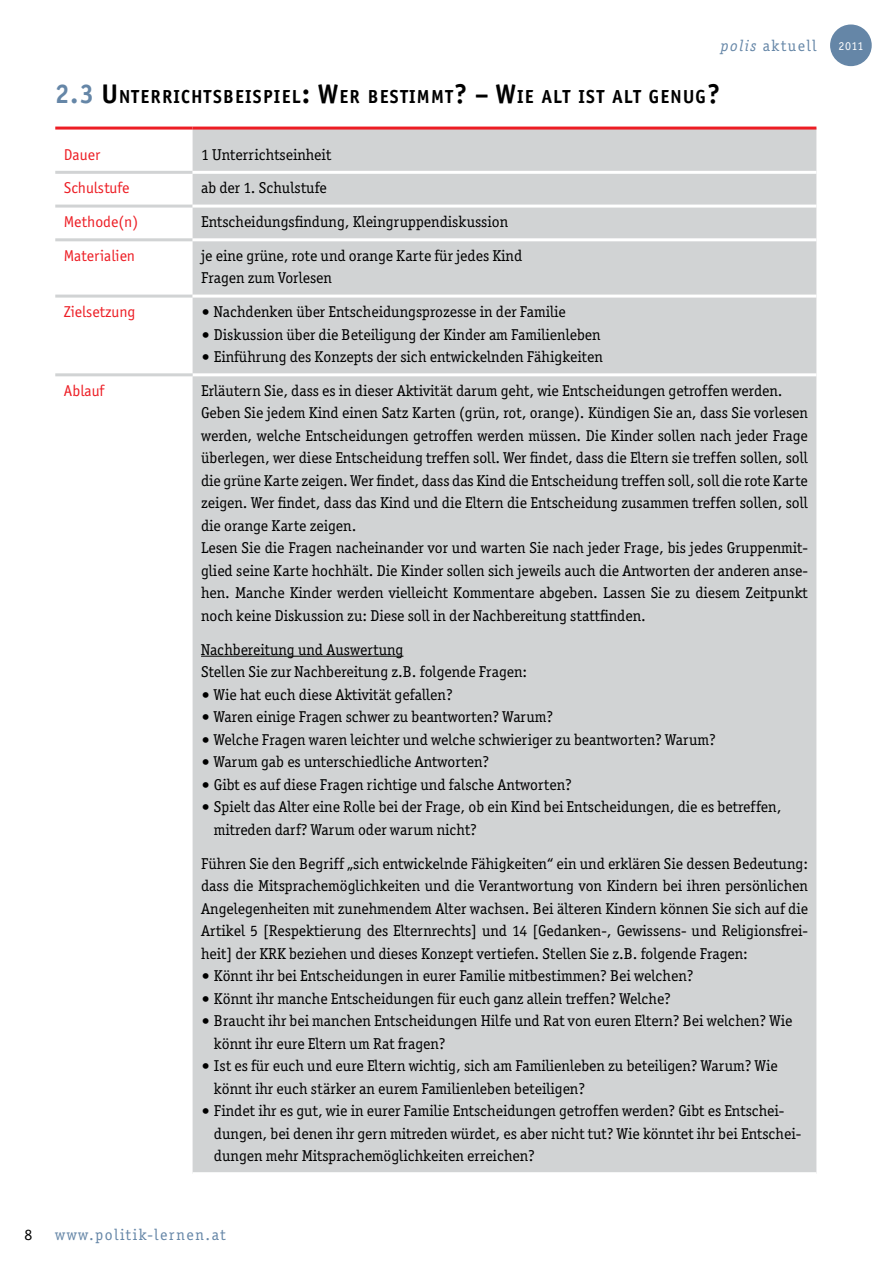
<style>
.page{position:relative;width:893px;height:1263px;background:#fff}
.page>*{position:absolute;margin:0;border:0;box-sizing:border-box;transform-origin:0 0}
.t1{font:700 18.9px "Officina San ITC";letter-spacing:.07em;color:#000}
.t2{font:15.75px/22.5px "Officina Ser ITC";color:#000}
.t3{font:15.75px "Officina San ITC";color:#ed1d24}
.t4{font:15.75px "Officina Ser ITC";letter-spacing:.1em;color:#6586a7}
.t5{font:12px "Officina Ser ITC";color:#fff}
.s1{font-style:italic}
.s2{font-size:27px;color:#6586a7}
.s3{font-size:27px}
.s4{font-family:"MS Reference Sans Serif";font-style:italic}
</style>
<div class="page">
<div style="left:831px;top:25px;width:40px;height:40px;background:#6586a7;border-radius:50%"></div>
<div style="left:830px;top:25px;width:42px;height:41px;border:2px solid #6586a7;border-radius:50%"></div>
<svg style="left:55px;top:130px;width:138px;height:1043px"></svg>
<div style="left:193px;top:130px;width:623px;height:1042px;background:#d1d3d4"></div>
<hr style="left:193px;top:373px;width:623px;height:3px;background:#fff">
<hr style="left:55px;top:373px;width:138px;height:3px;background:#d1d3d4">
<hr style="left:55px;top:205px;width:138px;height:3px;background:#d1d3d4">
<hr style="left:55px;top:238px;width:138px;height:3px;background:#d1d3d4">
<hr style="left:55px;top:295px;width:138px;height:3px;background:#d1d3d4">
<hr style="left:193px;top:205px;width:623px;height:3px;background:#fff">
<hr style="left:193px;top:238px;width:623px;height:3px;background:#fff">
<hr style="left:193px;top:295px;width:623px;height:3px;background:#fff">
<hr style="left:55px;top:127px;width:138px;height:3px;background:#ed1d24">
<hr style="left:193px;top:127px;width:623px;height:3px;background:#ed1d24">
<hr style="left:55px;top:171px;width:138px;height:3px;background:#d1d3d4">
<hr style="left:193px;top:171px;width:623px;height:3px;background:#fff">
<hr style="left:201px;top:656px;width:202px;height:1px;background:#000">
<p class="t4" style="left:721px;top:37px;width:97px"><span class="s1">polis</span> aktuell</p>
<p class="t1" style="left:55px;top:85px;width:666px"><span class="s2">2.3</span> <span class="s3">U</span> NTERRICHTSBEISPIEL<span class="s3">: W</span>ER BESTIMMT<span class="s3">?</span> <span class="s3">–</span> <span class="s3">W</span>IE ALT IST ALT GENUG<span class="s3">?</span></p>
<p class="t3" style="left:64px;top:145px;width:38px">Dauer</p>
<p class="t2" style="left:201px;top:143px;width:132px">1 Unterrichtseinheit</p>
<p class="t3" style="left:64px;top:179px;width:67px">Schulstufe</p>
<p class="t2" style="left:201px;top:177px;width:127px">ab der 1. Schulstufe</p>
<p class="t3" style="left:64px;top:213px;width:76px">Methode(n)</p>
<p class="t2" style="left:201px;top:210px;width:309px">Entscheidungsfindung, Kleingruppendiskussion</p>
<p class="t3" style="left:64px;top:246px;width:73px">Materialien</p>
<p class="t2" style="left:201px;top:244px;width:323px">je eine grüne, rote und orange Karte für jedes Kind<br>Fragen zum Vorlesen</p>
<p class="t3" style="left:64px;top:303px;width:73px">Zielsetzung</p>
<p class="t2" style="left:201px;top:300px;width:366px"><span class="s4">•</span> Nachdenken über Entscheidungsprozesse in der Familie</p>
<p class="t2" style="left:201px;top:323px;width:401px"><span class="s4">•</span> Diskussion über die Beteiligung der Kinder am Familienleben</p>
<p class="t2" style="left:201px;top:345px;width:403px"><span class="s4">•</span> Einführung des Konzepts der sich entwickelnden Fähigkeiten</p>
<p class="t3" style="left:64px;top:381px;width:42px">Ablauf</p>
<p class="t2" style="left:201px;top:379px;width:608px">Erläutern Sie, dass es in dieser Aktivität darum geht, wie Entscheidungen getroffen werden.<br>Geben Sie jedem Kind einen Satz Karten (grün, rot, orange). Kündigen Sie an, dass Sie vorlesen werden, welche Entscheidungen getroffen werden müssen. Die Kinder sollen nach jeder Frage überlegen, wer diese Entscheidung treffen soll. Wer findet, dass die Eltern sie treffen sollen, soll die grüne Karte zeigen. Wer findet, dass das Kind die Entscheidung treffen soll, soll die rote Karte zeigen. Wer findet, dass das Kind und die Eltern die Entscheidung zusammen treffen sollen, soll die orange Karte zeigen.<br>Lesen Sie die Fragen nacheinander vor und warten Sie nach jeder Frage, bis jedes Gruppenmit&shy;glied seine Karte hochhält. Die Kinder sollen sich jeweils auch die Antworten der anderen anse&shy;hen. Manche Kinder werden vielleicht Kommentare abgeben. Lassen Sie zu diesem Zeitpunkt noch keine Diskussion zu: Diese soll in der Nachbereitung stattfinden.</p>
<p class="t2" style="left:201px;top:638px;width:328px">Nachbereitung und Auswertung<br>Stellen Sie zur Nachbereitung z.B. folgende Fragen:</p>
<p class="t2" style="left:201px;top:683px;width:253px"><span class="s4">•</span> Wie hat euch diese Aktivität gefallen?</p>
<p class="t2" style="left:201px;top:705px;width:354px"><span class="s4">•</span> Waren einige Fragen schwer zu beantworten? Warum?</p>
<p class="t2" style="left:201px;top:728px;width:516px"><span class="s4">•</span> Welche Fragen waren leichter und welche schwieriger zu beantworten? Warum?</p>
<p class="t2" style="left:201px;top:750px;width:290px"><span class="s4">•</span> Warum gab es unterschiedliche Antworten?</p>
<p class="t2" style="left:201px;top:773px;width:372px"><span class="s4">•</span> Gibt es auf diese Fragen richtige und falsche Antworten?</p>
<p class="t2" style="left:214px;top:796px;width:569px;text-indent:-13px"><span class="s4">•</span> Spielt das Alter eine Rolle bei der Frage, ob ein Kind bei Entscheidungen, die es betreffen, mitreden darf? Warum oder warum nicht?</p>
<p class="t2" style="left:201px;top:852px;width:608px;text-align:justify">Führen Sie den Begriff „sich entwickelnde Fähigkeiten“ ein und erklären Sie dessen Bedeutung: dass die Mitsprachemöglichkeiten und die Verantwortung von Kindern bei ihren persönlichen Angelegenheiten mit zunehmendem Alter wachsen. Bei älteren Kindern können Sie sich auf die Artikel 5 [Respektierung des Elternrechts] und 14 [Gedanken-, Gewissens- und Religionsfrei&shy;heit] der KRK beziehen und dieses Konzept vertiefen. Stellen Sie z.B. folgende Fragen:</p>
<p class="t2" style="left:201px;top:964px;width:494px"><span class="s4">•</span> Könnt ihr bei Entscheidungen in eurer Familie mitbestimmen? Bei welchen?</p>
<p class="t2" style="left:201px;top:987px;width:471px"><span class="s4">•</span> Könnt ihr manche Entscheidungen für euch ganz allein treffen? Welche?</p>
<p class="t2" style="left:214px;top:1009px;width:580px;text-indent:-13px"><span class="s4">•</span> Braucht ihr bei manchen Entscheidungen Hilfe und Rat von euren Eltern? Bei welchen? Wie könnt ihr eure Eltern um Rat fragen?</p>
<p class="t2" style="left:214px;top:1054px;width:565px;text-indent:-13px"><span class="s4">•</span> Ist es für euch und eure Eltern wichtig, sich am Familienleben zu beteiligen? Warum? Wie könnt ihr euch stärker an eurem Familienleben beteiligen?</p>
<p class="t2" style="left:214px;top:1099px;width:589px;text-indent:-13px"><span class="s4">•</span> Findet ihr es gut, wie in eurer Familie Entscheidungen getroffen werden? Gibt es Entschei&shy;dungen, bei denen ihr gern mitreden würdet, es aber nicht tut? Wie könntet ihr bei Entschei&shy;dungen mehr Mitsprachemöglichkeiten erreichen?</p>
<p class="t5" style="left:838px;top:39px;width:26px">2011</p>
<p class="t2" style="left:25px;top:1223px;width:9px">8</p>
<p class="t4" style="left:55px;top:1225px;width:172px">www.politik-lernen.at</p>
</div>
